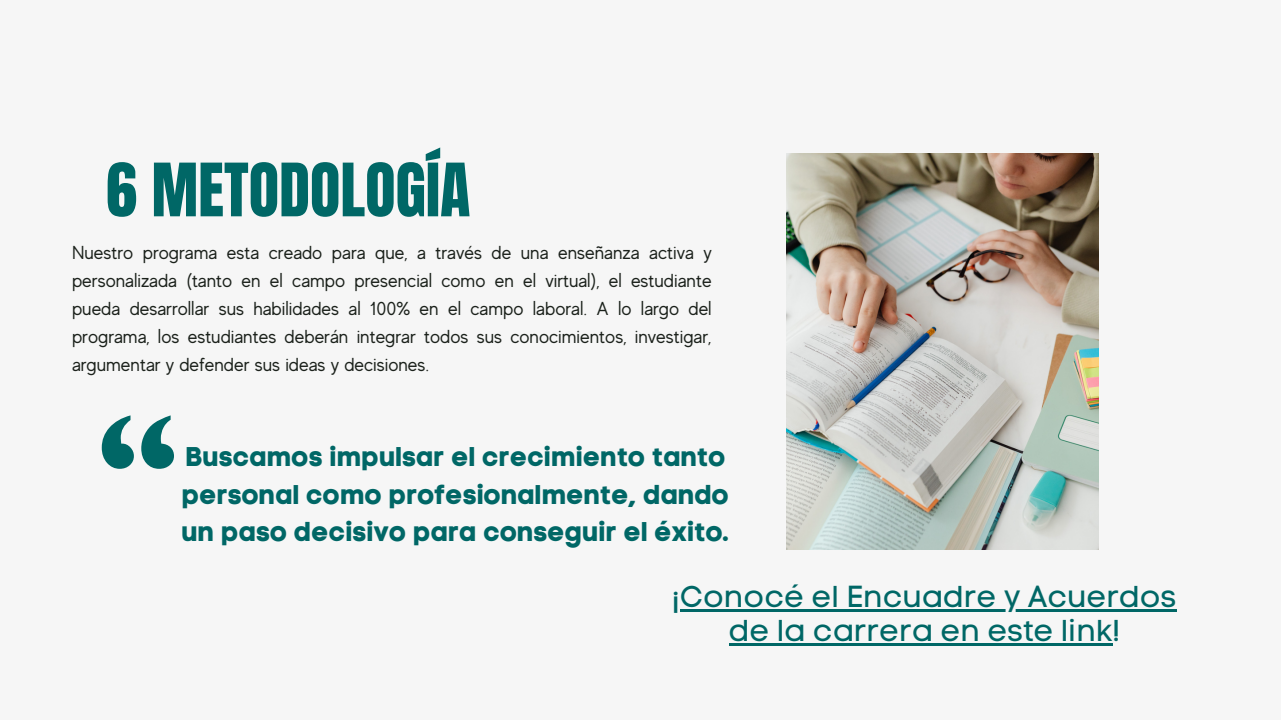
<style>
.page{position:relative;width:1281px;height:720px;background:#f6f6f6}
.page>*{position:absolute;margin:0;border:0;box-sizing:border-box;transform-origin:0 0}
.t1{font:62.5px "Anton";color:#006766}
.t2{font:30.12px/33.8px "Code Pro Normal LC";color:#006766;text-align:center}
.t3{font:27.12px/37.5px "Code Pro Bold LC";color:#006766}
.t4{font:18.75px/28.1px "MADE Evolve Sans";color:#1b211b;text-align:justify}
</style>
<div class="page">
<img style="left:786px;top:153px;width:312px;height:396px">
<svg style="left:102px;top:415px;width:72px;height:54px"></svg>
<hr style="left:680px;top:609px;width:496px;height:3px;background:#006766">
<hr style="left:729px;top:643px;width:383px;height:3px;background:#006766">
<h1 class="t1" style="left:106px;top:145px;width:366px">6 METODOLOGÍA</h1>
<p class="t4" style="left:72px;top:238px;width:641px">Nuestro programa esta creado para que, a través de una enseñanza activa y personalizada (tanto en el campo presencial como en el virtual), el estudiante pueda desarrollar sus habilidades al 100% en el campo laboral. A lo largo del programa, los estudiantes deberán integrar todos sus conocimientos, investigar, argumentar y defender sus ideas y decisiones.</p>
<h3 class="t3" style="left:182px;top:438px;width:549px">Buscamos impulsar el crecimiento tanto personal como profesionalmente, dando un paso decisivo para conseguir el éxito.</h3>
<h2 class="t2" style="left:673px;top:580px;width:505px">¡Conocé el Encuadre y Acuerdos de la carrera en este link!</h2>
</div>
